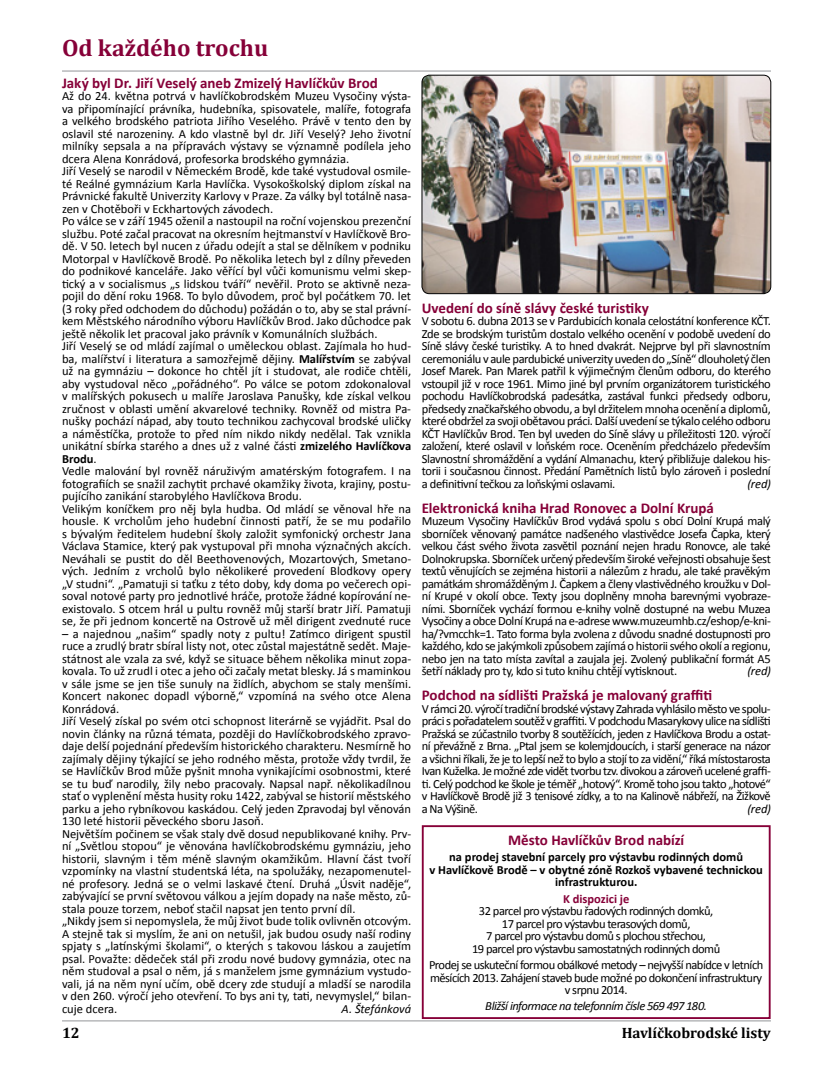
<style>
.page{position:relative;width:833px;height:1081px;background:#fff}
.page>*{position:absolute;margin:0;border:0;box-sizing:border-box;transform-origin:0 0}
.t1{font:700 23.75px "Cambria";color:#860038}
.t2{font:700 15px "Calibri";color:#860038}
.t3{font:700 15px "Cambria";color:#000}
.t4{font:12.5px/12.5px "Calibri";color:#000;text-align:justify}
.t5{font:12.5px/12.5px "Calibri";letter-spacing:-.04em;color:#000;text-align:center}
.t6{font:700 12.5px/12.5px "Calibri";color:#000;text-align:center}
.t7{font:italic 12.5px "Calibri";letter-spacing:-.035em;color:#000}
.t8{font:italic 12.5px "Calibri";letter-spacing:-.005em;color:#000}
.t9{font:700 12.5px "Calibri";color:#860038}
.s1{font-weight:700}
</style>
<div class="page">
<hr style="left:62px;top:71px;width:709px;height:1px;background:#939598">
<hr style="left:62px;top:1020px;width:709px;height:1px;background:#939598">
<img style="left:422px;top:75px;width:349px;height:219px">
<div style="left:422px;top:75px;width:349px;height:219px;border:1px solid #000;border-radius:8px"></div>
<div style="left:422px;top:825px;width:348px;height:194px;border:2px solid #860038"></div>
<h1 class="t1" style="left:62px;top:33px;width:208px">Od každého trochu</h1>
<p class="t2" style="left:62px;top:73px;width:317px">Jaký byl Dr. Jiří Veselý aneb Zmizelý Havlíčkův Brod</p>
<p class="t4" style="left:62px;top:89px;width:351px;text-align:left">Až do 24. května potrvá v havlíčkobrodském Muzeu Vysočiny výsta&shy;va připomínající právníka, hudebníka, spisovatele, malíře, fotografa a velkého brodského patriota Jiřího Veselého. Právě v tento den by oslavil sté narozeniny. A kdo vlastně byl dr. Jiří Veselý? Jeho životní milníky sepsala a na přípravách výstavy se významně podílela jeho dcera Alena Konrádová, profesorka brodského gymnázia.<br>Jiří Veselý se narodil v Německém Brodě, kde také vystudoval osmile&shy;té Reálné gymnázium Karla Havlíčka. Vysokoškolský diplom získal na Právnické fakultě Univerzity Karlovy v Praze. Za války byl totálně nasa&shy;zen v Chotěboři v Eckhartových závodech.<br>Po válce se v září 1945 oženil a nastoupil na roční vojenskou prezenční službu. Poté začal pracovat na okresním hejtmanství v Havlíčkově Bro&shy;dě. V 50. letech byl nucen z úřadu odejít a stal se dělníkem v podniku Motorpal v Havlíčkově Brodě. Po několika letech byl z dílny převeden do podnikové kanceláře. Jako věřící byl vůči komunismu velmi skep&shy;tický a v socialismus „s lidskou tváří“ nevěřil. Proto se aktivně neza&shy;pojil do dění roku 1968. To bylo důvodem, proč byl počátkem 70. let (3 roky před odchodem do důchodu) požádán o to, aby se stal právní&shy;kem Městského národního výboru Havlíčkův Brod. Jako důchodce pak ještě několik let pracoval jako právník v Komunálních službách.<br>Jiří Veselý se od mládí zajímal o uměleckou oblast. Zajímala ho hud&shy;ba, malířství i literatura a samozřejmě dějiny. <span class="s1">Malířstvím</span> se zabýval už na gymnáziu – dokonce ho chtěl jít i studovat, ale rodiče chtěli, aby vystudoval něco „pořádného“. Po válce se potom zdokonaloval v malířských pokusech u malíře Jaroslava Panušky, kde získal velkou zručnost v oblasti umění akvarelové techniky. Rovněž od mistra Pa&shy;nušky pochází nápad, aby touto technikou zachycoval brodské uličky a náměstíčka, protože to před ním nikdo nikdy nedělal. Tak vznikla unikátní sbírka starého a dnes už z valné části <span class="s1">zmizelého Havlíčkova Brodu</span>.<br>Vedle malování byl rovněž náruživým amatérským fotografem. I na fotografiích se snažil zachytit prchavé okamžiky života, krajiny, postu&shy;pujícího zanikání starobylého Havlíčkova Brodu.<br>Velikým koníčkem pro něj byla hudba. Od mládí se věnoval hře na housle. K vrcholům jeho hudební činnosti patří, že se mu podařilo s bývalým ředitelem hudební školy založit symfonický orchestr Jana Václava Stamice, který pak vystupoval při mnoha význačných akcích.<br>Neváhali se pustit do děl Beethovenových, Mozartových, Smetano&shy;vých. Jedním z vrcholů bylo několikeré provedení Blodkovy opery „V studni“. „Pamatuji si taťku z této doby, kdy doma po večerech opi&shy;soval notové party pro jednotlivé hráče, protože žádné kopírování ne&shy;existovalo. S otcem hrál u pultu rovněž můj starší bratr Jiří. Pamatuji se, že při jednom koncertě na Ostrově už měl dirigent zvednuté ruce</p>
<p class="t4" style="left:62px;top:627px;width:351px;text-align:left">– a najednou „našim“ spadly noty z pultu! Zatímco dirigent spustil ruce a zrudlý bratr sbíral listy not, otec zůstal majestátně sedět. Maje&shy;státnost ale vzala za své, když se situace během několika minut zopa&shy;kovala. To už zrudl i otec a jeho oči začaly metat blesky. Já s maminkou v sále jsme se jen tiše sunuly na židlích, abychom se staly menšími.<br>Koncert nakonec dopadl výborně,“ vzpomíná na svého otce Alena Konrádová.<br>Jiří Veselý získal po svém otci schopnost literárně se vyjádřit. Psal do novin články na různá témata, později do Havlíčkobrodského zpravo&shy;daje delší pojednání především historického charakteru. Nesmírně ho zajímaly dějiny týkající se jeho rodného města, protože vždy tvrdil, že se Havlíčkův Brod může pyšnit mnoha vynikajícími osobnostmi, které se tu buď narodily, žily nebo pracovaly. Napsal např. několikadílnou stať o vyplenění města husity roku 1422, zabýval se historií městského parku a jeho rybníkovou kaskádou. Celý jeden Zpravodaj byl věnován 130 leté historii pěveckého sboru Jasoň.<br>Největším počinem se však staly dvě dosud nepublikované knihy. Prv&shy;ní „Světlou stopou“ je věnována havlíčkobrodskému gymnáziu, jeho historii, slavným i těm méně slavným okamžikům. Hlavní část tvoří vzpomínky na vlastní studentská léta, na spolužáky, nezapomenutel&shy;né profesory. Jedná se o velmi laskavé čtení. Druhá „Úsvit naděje“, zabývající se první světovou válkou a jejím dopady na naše město, zů&shy;stala pouze torzem, neboť stačil napsat jen tento první díl.<br>„Nikdy jsem si nepomyslela, že můj život bude tolik ovlivněn otcovým.<br>A stejně tak si myslím, že ani on netušil, jak budou osudy naší rodiny spjaty s „latínskými školami“, o kterých s takovou láskou a zaujetím psal. Považte: dědeček stál při zrodu nové budovy gymnázia, otec na něm studoval a psal o něm, já s manželem jsme gymnázium vystudo&shy;vali, já na něm nyní učím, obě dcery zde studují a mladší se narodila v den 260. výročí jeho otevření. To bys ani ty, tati, nevymyslel,“ bilan&shy;cuje dcera.</p>
<p class="t8" style="left:341px;top:1001px;width:71px">A. Štefánková</p>
<p class="t2" style="left:422px;top:298px;width:229px">Uvedení do síně slávy české turistiky</p>
<p class="t4" style="left:422px;top:314px;width:350px">V sobotu 6. dubna 2013 se v Pardubicích konala celostátní konference KČT.<br>Zde se brodským turistům dostalo velkého ocenění v podobě uvedení do Síně slávy české turistiky. A to hned dvakrát. Nejprve byl při slavnostním ceremoniálu v aule pardubické univerzity uveden do „Síně“ dlouholetý člen Josef Marek. Pan Marek patřil k výjimečným členům odboru, do kterého vstoupil již v roce 1961. Mimo jiné byl prvním organizátorem turistického pochodu Havlíčkobrodská padesátka, zastával funkci předsedy odboru, předsedy značkařského obvodu, a byl držitelem mnoha ocenění a diplomů, které obdržel za svoji obětavou práci. Další uvedení se týkalo celého odboru KČT Havlíčkův Brod. Ten byl uveden do Síně slávy u příležitosti 120. výročí založení, které oslavil v loňském roce. Oceněním předcházelo především Slavnostní shromáždění a vydání Almanachu, který přibližuje dalekou his&shy;torii i současnou činnost. Předání Pamětních listů bylo zároveň i poslední a definitivní tečkou za loňskými oslavami.</p>
<p class="t7" style="left:747px;top:476px;width:25px">(red)</p>
<p class="t2" style="left:422px;top:498px;width:294px">Elektronická kniha Hrad Ronovec a Dolní Krupá</p>
<p class="t4" style="left:422px;top:514px;width:351px">Muzeum Vysočiny Havlíčkův Brod vydává spolu s obcí Dolní Krupá malý sborníček věnovaný památce nadšeného vlastivědce Josefa Čapka, který velkou část svého života zasvětil poznání nejen hradu Ronovce, ale také Dolnokrupska. Sborníček určený především široké veřejnosti obsahuje šest textů věnujících se zejména historii a nálezům z hradu, ale také pravěkým památkám shromážděným J. Čapkem a členy vlastivědného kroužku v Dol&shy;ní Krupé v okolí obce. Texty jsou doplněny mnoha barevnými vyobraze&shy;ními. Sborníček vychází formou e-knihy volně dostupné na webu Muzea Vysočiny a obce Dolní Krupá na e-adrese www.muzeumhb.cz/eshop/e-kni&shy;ha/?vmcchk=1. Tato forma byla zvolena z důvodu snadné dostupnosti pro každého, kdo se jakýmkoli způsobem zajímá o historii svého okolí a regionu, nebo jen na tato místa zavítal a zaujala jej. Zvolený publikační formát A5 šetří náklady pro ty, kdo si tuto knihu chtějí vytisknout.</p>
<p class="t7" style="left:747px;top:663px;width:25px">(red)</p>
<p class="t2" style="left:422px;top:686px;width:292px">Podchod na sídlišti Pražská je malovaný graffiti</p>
<p class="t4" style="left:422px;top:702px;width:351px">V rámci 20. výročí tradiční brodské výstavy Zahrada vyhlásilo město ve spolu&shy;práci s pořadatelem soutěž v graffiti. V podchodu Masarykovy ulice na sídlišti Pražská se zúčastnilo tvorby 8 soutěžících, jeden z Havlíčkova Brodu a ostat&shy;ní převážně z Brna. „Ptal jsem se kolemjdoucích, i starší generace na názor a všichni říkali, že je to lepší než to bylo a stojí to za vidění,“ říká místostarosta Ivan Kuželka. Je možné zde vidět tvorbu tzv. divokou a zároveň ucelené graffi&shy;ti. Celý podchod ke škole je téměř „hotový“. Kromě toho jsou takto „hotové“ v Havlíčkově Brodě již 3 tenisové zídky, a to na Kalinově nábřeží, na Žižkově a Na Výšině.</p>
<p class="t7" style="left:747px;top:801px;width:25px">(red)</p>
<p class="t2" style="left:508px;top:831px;width:178px">Město Havlíčkův Brod nabízí</p>
<p class="t6" style="left:429px;top:850px;width:335px">na prodej stavební parcely pro výstavbu rodinných domů<br>v Havlíčkově Brodě – v obytné zóně Rozkoš vybavené technickou infrastrukturou.</p>
<p class="t9" style="left:563px;top:891px;width:68px">K dispozici je</p>
<p class="t5" style="left:472px;top:904px;width:250px">32 parcel pro výstavbu řadových rodinných domků, 17 parcel pro výstavbu terasových domů,<br>7 parcel pro výstavbu domů s plochou střechou,<br>19 parcel pro výstavbu samostatných rodinných domů</p>
<p class="t5" style="left:429px;top:958px;width:336px">Prodej se uskuteční formou obálkové metody – nejvyšší nabídce v letních měsících 2013. Zahájení staveb bude možné po dokončení infrastruktury v srpnu 2014.</p>
<p class="t7" style="left:485px;top:998px;width:223px">Bližší informace na telefonním čísle 569 497 180.</p>
<p class="t3" style="left:62px;top:1024px;width:19px">12</p>
<p class="t3" style="left:621px;top:1024px;width:151px">Havlíčkobrodské listy</p>
</div>
